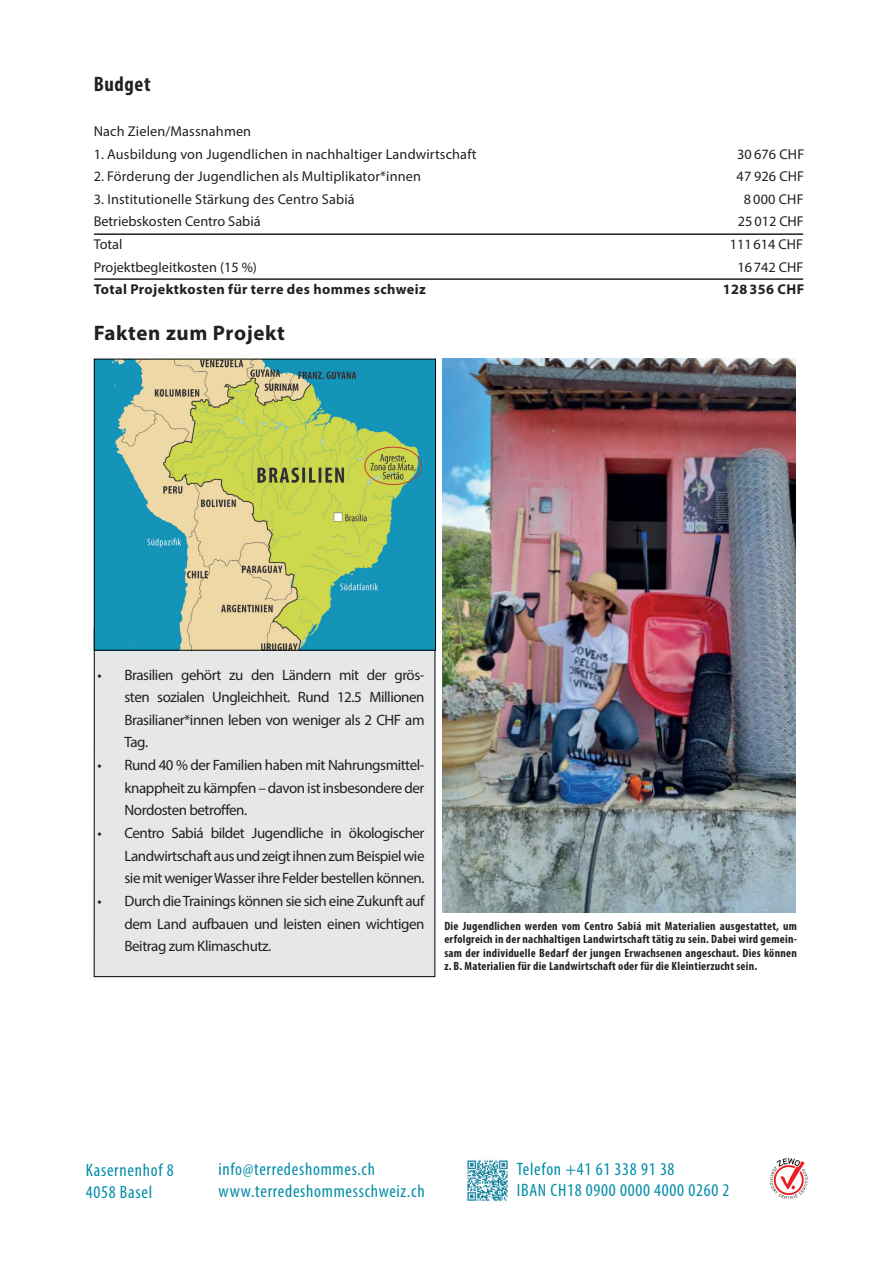
<style>
.page{position:relative;width:893px;height:1263px;background:#fff}
.page>*{position:absolute;margin:0;border:0;box-sizing:border-box;transform-origin:0 0}
.t1{font:700 21px "Myriad Pro";letter-spacing:.03em;color:#231f20}
.t2{font:700 condensed 21px "Myriad Pro";letter-spacing:.03em;color:#231f20}
.t3{font:condensed 18px/21.8px "Myriad Pro";letter-spacing:.04em;color:#008da8}
.t4{font:15px/22.6px "Myriad Pro";letter-spacing:-.03em;color:#231f20;text-align:justify}
.t5{font:14.25px "Myriad Pro";letter-spacing:.01em;color:#231f20}
.t6{font:700 14.25px "Myriad Pro";letter-spacing:.03em;color:#231f20}
.t7{font:700 condensed 12px/13.5px "Myriad Pro";letter-spacing:.02em;color:#231f20;text-align:justify}
</style>
<div class="page">
<svg style="left:770px;top:1158px;width:38px;height:41px"></svg>
<img style="left:467px;top:1160px;width:41px;height:41px">
<hr style="left:94px;top:278px;width:709px;height:2px;background:#231f20">
<hr style="left:94px;top:233px;width:709px;height:2px;background:#231f20">
<img style="left:442px;top:359px;width:353px;height:553px">
<div style="left:94px;top:627px;width:341px;height:350px;background:#e6e7e9"></div>
<img style="left:96px;top:361px;width:338px;height:287px">
<div style="left:94px;top:359px;width:342px;height:291px;border:1px solid #000"></div>
<h1 class="t2" style="left:94px;top:70px;width:58px">Budget</h1>
<p class="t5" style="left:94px;top:122px;width:159px">Nach Zielen/Massnahmen</p>
<p class="t5" style="left:94px;top:145px;width:384px">1. Ausbildung von Jugendlichen in nachhaltiger Landwirtschaft</p>
<p class="t5" style="left:737px;top:145px;width:69px">30 676 CHF</p>
<p class="t5" style="left:94px;top:168px;width:329px">2. Förderung der Jugendlichen als Multiplikator*innen</p>
<p class="t5" style="left:737px;top:168px;width:69px">47 926 CHF</p>
<p class="t5" style="left:94px;top:190px;width:262px">3. Institutionelle Stärkung des Centro Sabiá</p>
<p class="t5" style="left:744px;top:190px;width:61px">8 000 CHF</p>
<p class="t5" style="left:94px;top:213px;width:168px">Betriebskosten Centro Sabiá</p>
<p class="t5" style="left:738px;top:213px;width:67px">25 012 CHF</p>
<p class="t5" style="left:94px;top:236px;width:30px">Total</p>
<p class="t5" style="left:730px;top:236px;width:75px">111 614 CHF</p>
<p class="t5" style="left:94px;top:258px;width:165px">Projektbegleitkosten (15 %)</p>
<p class="t5" style="left:737px;top:258px;width:67px">16 742 CHF</p>
<p class="t6" style="left:94px;top:280px;width:334px">Total Projektkosten für terre des hommes schweiz</p>
<p class="t6" style="left:723px;top:280px;width:83px">128 356 CHF</p>
<h1 class="t1" style="left:94px;top:319px;width:193px">Fakten zum Projekt</h1>
<p class="t4" style="left:124px;top:663px;width:302px;text-indent:-27px">• Brasilien gehört zu den Ländern mit der grös&shy;sten sozialen Ungleichheit. Rund 12.5 Millionen Brasilianer*innen leben von weniger als 2 CHF am Tag.</p>
<p class="t4" style="left:124px;top:753px;width:302px;text-indent:-27px">• Rund 40 % der Familien haben mit Nahrungsmittel&shy;knappheit zu kämpfen – davon ist insbesondere der Nordosten betroffen.</p>
<p class="t4" style="left:124px;top:821px;width:302px;text-indent:-27px">• Centro Sabiá bildet Jugendliche in ökologischer Landwirtschaft aus und zeigt ihnen zum Beispiel wie sie mit weniger Wasser ihre Felder bestellen können.</p>
<p class="t4" style="left:124px;top:889px;width:302px;text-indent:-27px">• Durch die Trainings können sie sich eine Zukunft auf dem Land aufbauen und leisten einen wichtigen Beitrag zum Klimaschutz.</p>
<p class="t7" style="left:444px;top:919px;width:354px">Die Jugendlichen werden vom Centro Sabiá mit Materialien ausgestattet, um erfolgreich in der nachhaltigen Landwirtschaft tätig zu sein. Dabei wird gemein&shy;sam der individuelle Bedarf der jungen Erwachsenen angeschaut. Dies können z. B. Materialien für die Landwirtschaft oder für die Kleintierzucht sein.</p>
<p class="t3" style="left:86px;top:1159px;width:89px">Kasernenhof 8<br>4058 Basel</p>
<p class="t3" style="left:517px;top:1157px;width:214px">Telefon +41 61 338 91 38<br>IBAN CH18 0900 0000 4000 0260 2</p>
<p class="t3" style="left:218px;top:1158px;width:208px">info@terredeshommes.ch www.terredeshommesschweiz.ch</p>
</div>
